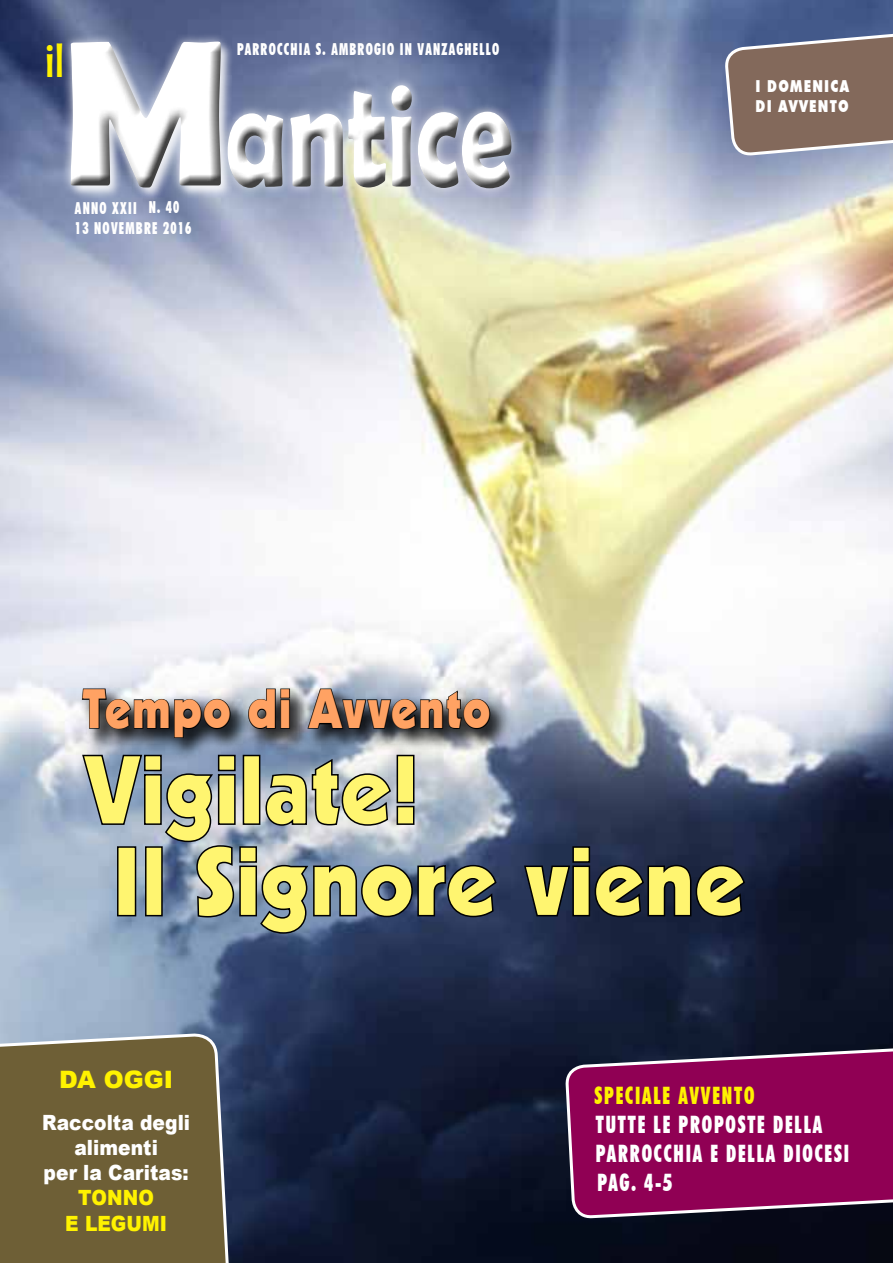
<style>
.page{position:relative;width:893px;height:1263px;background:#fff}
.page>*{position:absolute;margin:0;border:0;box-sizing:border-box;transform-origin:0 0}
.t1{font:700 208.65px "Berlin Sans FB Demi";color:#fff}
.t2{font:700 150.15px "Berlin Sans FB Demi";color:#fff;scale:.7 1}
.t3{font:96px/91.5px "Geometric 231 BT Heavy C";letter-spacing:-.01em;color:#fff570}
.t4{font:54px "Geometric 231 BT Heavy C";letter-spacing:.025em;color:#ffa263;scale:.9 1}
.t5{font:48.9px "Berlin Sans FB";color:#fff200;scale:.88 1}
.t6{font:900 condensed 24px/29px "Futura BT";letter-spacing:.1em;color:#fff;scale:.76 1}
.t7{font:900 condensed 24px "Futura BT";letter-spacing:.1em;color:#fff200;scale:.76 1}
.t8{font:900 24px "Arial";color:#fff200}
.t9{font:900 21px/25.2px "Arial";letter-spacing:.005em;color:#fff;text-align:center;scale:.89 1}
.t10{font:900 21px/25.2px "Arial";letter-spacing:.005em;color:#fff200;text-align:center;scale:.89 1}
.t11{font:900 condensed 16.5px "Futura BT";letter-spacing:.1em;color:#fff;scale:.76 1}
.t12{font:900 16.5px/20px "Futura BT";letter-spacing:.1em;color:#fff;scale:.76 1}
</style>
<div class="page">
<img style="left:0;top:0;width:893px;height:1263px">
<div style="left:47px;top:0;width:432px;height:228px;background:#fff;opacity:.75"></div>
<div style="left:60px;top:30px;width:169px;height:162px;background:#fff;opacity:.75"></div>
<div style="left:62px;top:35px;width:170px;height:163px;background:#000;opacity:.75"></div>
<div style="left:217px;top:46px;width:423px;height:173px;background:#fff;opacity:.75"></div>
<div style="left:217px;top:74px;width:297px;height:110px;background:#fff;opacity:.75"></div>
<div style="left:225px;top:84px;width:297px;height:115px;background:#000;opacity:.75"></div>
<svg style="left:81px;top:761px;width:416px;height:173px;background:#8694aa"></svg>
<svg style="left:523px;top:845px;width:223px;height:73px;background:#1b253f"></svg>
<div style="left:77px;top:684px;width:435px;height:77px;background:#000;opacity:.91"></div>
<svg style="left:81px;top:688px;width:150px;height:50px;background:#6c6e72"></svg>
<svg style="left:247px;top:688px;width:44px;height:42px;background:#606367"></svg>
<svg style="left:306px;top:688px;width:185px;height:42px;background:#5b6169"></svg>
<svg style="left:725px;top:29px;width:168px;height:126px;background:#84736f"></svg>
<svg style="left:0;top:1032px;width:233px;height:231px;background:#6f6340"></svg>
<svg style="left:566px;top:952px;width:327px;height:311px;background:#501041"></svg>
<h3 class="t5" style="left:45px;top:33px;width:23px">il</h3>
<h1 class="t1" style="left:61px;top:-7px;width:170px">M</h1>
<p class="t11" style="left:75px;top:199px;width:139px">ANNO XXII N. 40</p>
<p class="t11" style="left:237px;top:39px;width:346px">PARROCCHIA S. AMBROGIO IN VANZAGHELLO</p>
<h2 class="t2" style="left:225px;top:47px;width:412px">antice</h2>
<p class="t11" style="left:75px;top:218px;width:155px">13 NOVEMBRE 2016</p>
<p class="t12" style="left:755px;top:76px;width:125px">I DOMENICA<br>DI AVVEN TO</p>
<h3 class="t4" style="left:83px;top:676px;width:455px">Tempo di Avvento</h3>
<h3 class="t3" style="left:84px;top:743px;width:663px">Vigilate!<br>Il Signore viene</h3>
<h3 class="t8" style="left:59px;top:1062px;width:116px">Da Oggi</h3>
<p class="t9" style="left:42px;top:1109px;width:168px">Raccolta degli alimenti<br>per la Caritas:</p>
<p class="t10" style="left:65px;top:1185px;width:112px">TONNO<br>E LEGUMI</p>
<h3 class="t7" style="left:594px;top:1081px;width:212px">SPECIALE AVVENTO</h3>
<h3 class="t6" style="left:596px;top:1110px;width:324px">TUTTE LE PROPOSTE DELLA<br>PARROCCHIA E DELLA DIOCESI<br>PAG. 4-5</h3>
</div>
